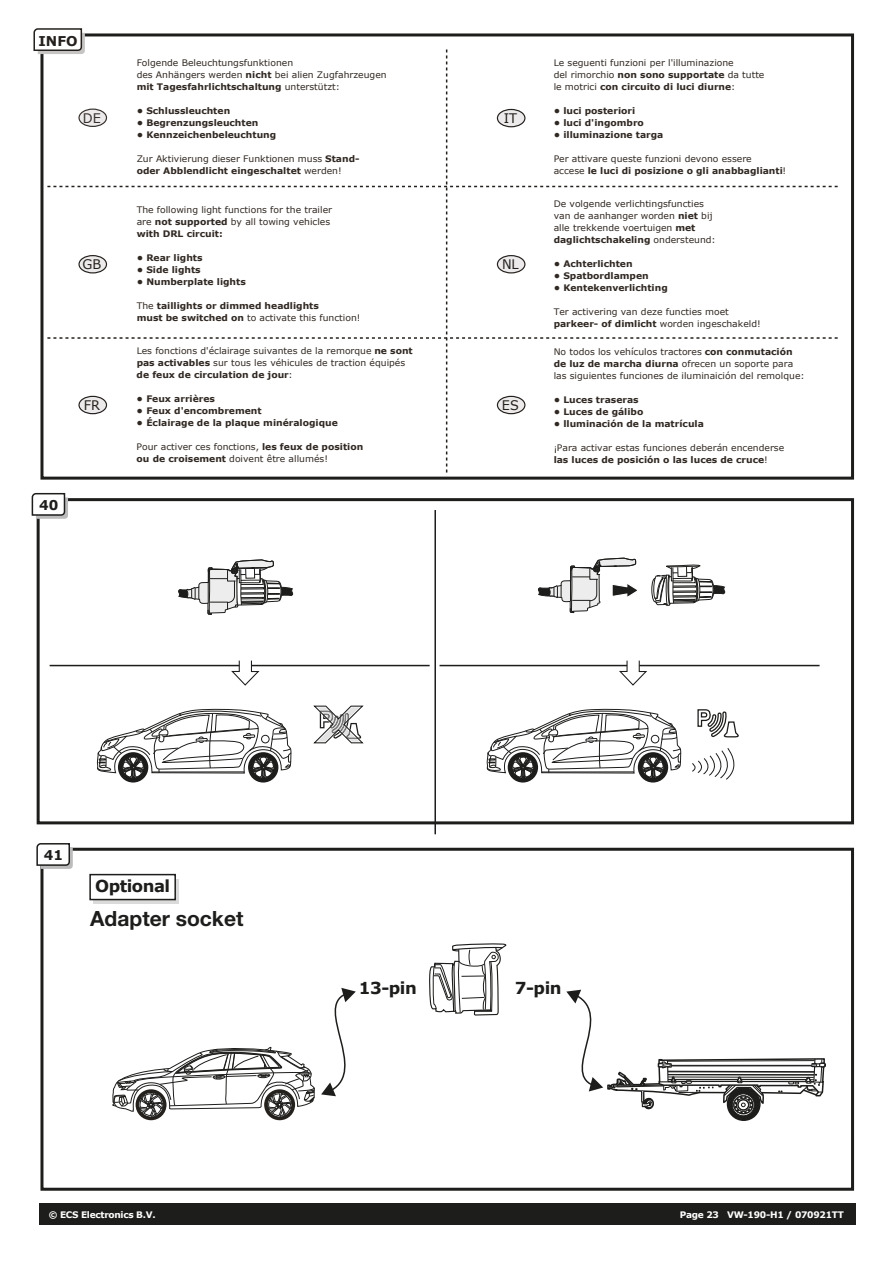
<style>
.page{position:relative;width:893px;height:1263px;background:#fff}
.page>*{position:absolute;margin:0;border:0;box-sizing:border-box;transform-origin:0 0}
.t1{font:700 21px "Helvetica Neue";color:#1d1d1b}
.t2{font:700 16.5px "Verdana";letter-spacing:-.03em;color:#1d1d1b}
.t3{font:700 13.5px "Verdana";color:#24201d}
.t4{font:700 13.5px "Verdana";color:#1d1d1b}
.t5{font:13.2px "Verdana";color:#24201d}
.t6{font:13.2px "Verdana";color:#36302d}
.t7{font:9px/12px "Verdana";color:#302822}
.t8{font:700 9px/12px "Verdana";color:#302822}
.t9{font:700 9px "Verdana";letter-spacing:-.03em;color:#fff}
.s1{font-weight:700}
.s2{font-weight:400}
</style>
<div class="page">
<div style="left:39px;top:1203px;width:816px;height:21px;background:#1d1d1b"></div>
<div style="left:40px;top:848px;width:814px;height:343px;border:3px solid #1d1d1b"></div>
<div style="left:37px;top:498px;width:817px;height:326px;border:3px solid #1d1d1b"></div>
<svg style="left:31px;top:492px;width:37px;height:27px"></svg>
<svg style="left:36px;top:843px;width:37px;height:26px"></svg>
<div style="left:94px;top:879px;width:85px;height:25px;background:linear-gradient(to right,#dadada,#dadada)"></div>
<div style="left:89px;top:874px;width:87px;height:26px;background:#fff;border:2px solid #1d1d1b"></div>
<svg style="left:429px;top:943px;width:78px;height:73px"></svg>
<svg style="left:566px;top:989px;width:260px;height:132px"></svg>
<div style="left:136px;top:1089px;width:31px;height:31px;background:#25211d;border-radius:50%"></div>
<div style="left:264px;top:1089px;width:31px;height:31px;background:#25211d;border-radius:50%"></div>
<svg style="left:112px;top:988px;width:244px;height:129px"></svg>
<svg style="left:33px;top:28px;width:806px;height:444px"></svg>
<svg style="left:97px;top:708px;width:195px;height:117px"></svg>
<svg style="left:313px;top:705px;width:51px;height:39px"></svg>
<hr style="left:434px;top:510px;width:2px;height:324px;background:#1d1d1b">
<hr style="left:50px;top:665px;width:380px;height:1px;background:#1d1d1b">
<hr style="left:440px;top:665px;width:379px;height:1px;background:#1d1d1b">
<svg style="left:178px;top:559px;width:116px;height:127px"></svg>
<svg style="left:487px;top:557px;width:255px;height:268px"></svg>
<h3 class="t3" style="left:39px;top:31px;width:41px">INFO</h3>
<h3 class="t6" style="left:83px;top:109px;width:20px">DE</h3>
<h3 class="t5" style="left:83px;top:255px;width:20px">GB</h3>
<h3 class="t5" style="left:84px;top:396px;width:18px">FR</h3>
<h3 class="t4" style="left:39px;top:496px;width:21px">40</h3>
<p class="t7" style="left:137px;top:57px;width:252px">Folgende Beleuchtungsfunktionen<br>des Anhängers werden <span class="s1">nicht</span> bei alien Zugfahrzeugen <span class="s1">mit Tagesfahrlichtschaltung</span> unterstützt:</p>
<p class="t8" style="left:137px;top:105px;width:95px">• Schlussleuchten</p>
<p class="t8" style="left:137px;top:117px;width:123px">• Begrenzungsleuchten</p>
<p class="t8" style="left:137px;top:129px;width:141px">• Kennzeichenbeleuchtung</p>
<p class="t7" style="left:137px;top:153px;width:224px">Zur Aktivierung dieser Funktionen muss <span class="s1">Stand&shy;oder Abblendlicht eingeschaltet</span> werden!</p>
<p class="t7" style="left:137px;top:203px;width:197px">The following light functions for the trailer are <span class="s1">not supported</span> by all towing vehicles <span class="s1">with DRL circuit:</span></p>
<p class="t8" style="left:137px;top:251px;width:67px">• Rear lights</p>
<p class="t8" style="left:137px;top:263px;width:66px">• Side lights</p>
<p class="t8" style="left:137px;top:275px;width:111px">• Numberplate lights</p>
<p class="t8" style="left:137px;top:299px;width:225px"><span class="s2">The</span> taillights or dimmed headlights<br>must be switched on <span class="s2">to activate this function!</span></p>
<p class="t7" style="left:137px;top:344px;width:278px">Les fonctions d'éclairage suivantes de la remorque <span class="s1">ne sont pas activables</span> sur tous les véhicules de traction équipés <span class="s1">de feux de circulation de jour</span>:</p>
<p class="t8" style="left:137px;top:392px;width:80px">• Feux arrières</p>
<p class="t8" style="left:137px;top:404px;width:127px">• Feux d'encombrement</p>
<p class="t8" style="left:137px;top:416px;width:203px">• Éclairage de la plaque minéralogique</p>
<p class="t7" style="left:137px;top:440px;width:228px">Pour activer ces fonctions, <span class="s1">les feux de position</span></p>
<h3 class="t5" style="left:504px;top:109px;width:15px">IT</h3>
<h3 class="t5" style="left:502px;top:255px;width:18px">NL</h3>
<h3 class="t5" style="left:502px;top:396px;width:18px">ES</h3>
<p class="t7" style="left:554px;top:57px;width:212px">Le seguenti funzioni per l'illuminazione<br>del rimorchio <span class="s1">non sono supportate</span> da tutte le motrici <span class="s1">con circuito di luci diurne</span>:</p>
<p class="t8" style="left:554px;top:105px;width:83px">• luci posteriori</p>
<p class="t8" style="left:554px;top:117px;width:92px">• luci d'ingombro</p>
<p class="t8" style="left:554px;top:129px;width:111px">• illuminazione targa</p>
<p class="t7" style="left:554px;top:153px;width:234px">Per attivare queste funzioni devono essere<br>accese <span class="s1">le luci di posizione o gli anabbaglianti</span>!</p>
<p class="t7" style="left:554px;top:197px;width:164px">De volgende verlichtingsfuncties van de aanhanger worden <span class="s1">niet</span> bij alle trekkende voertuigen <span class="s1">met daglichtschakeling</span> ondersteund:</p>
<p class="t8" style="left:554px;top:257px;width:80px">• Achterlichten</p>
<p class="t8" style="left:554px;top:269px;width:97px">• Spatbordlampen</p>
<p class="t8" style="left:554px;top:281px;width:116px">• Kentekenverlichting</p>
<p class="t7" style="left:554px;top:305px;width:209px">Ter activering van deze functies moet <span class="s1">parkeer- of dimlicht</span> worden ingeschakeld!</p>
<p class="t7" style="left:554px;top:345px;width:252px">No todos los vehículos tractores <span class="s1">con conmutación de luz de marcha diurna</span> ofrecen un soporte para las siguientes funciones de iluminaición del remolque:</p>
<p class="t8" style="left:554px;top:393px;width:87px">• Luces traseras</p>
<p class="t8" style="left:554px;top:405px;width:91px">• Luces de gálibo</p>
<p class="t8" style="left:554px;top:417px;width:152px">• lluminación de la matrícula</p>
<p class="t7" style="left:557px;top:441px;width:229px">Para activar estas funciones deberán encenderse</p>
<p class="t7" style="left:137px;top:452px;width:193px"><span class="s1">ou de croisement</span> doivent être allumés!</p>
<p class="t8" style="left:554px;top:453px;width:216px">las luces de posición o las luces de cruce<span class="s2">!</span></p>
<h3 class="t4" style="left:44px;top:846px;width:21px">41</h3>
<h2 class="t2" style="left:95px;top:874px;width:77px">Optional</h2>
<h1 class="t1" style="left:90px;top:902px;width:155px">Adapter socket</h1>
<h2 class="t2" style="left:359px;top:977px;width:59px">13-pin</h2>
<h2 class="t2" style="left:515px;top:977px;width:48px">7-pin</h2>
<p class="t9" style="left:49px;top:1208px;width:108px">© ECS Electronics B.V.</p>
<p class="t9" style="left:680px;top:1208px;width:165px">Page 23 VW-190-H1 / 070921TT</p>
</div>
